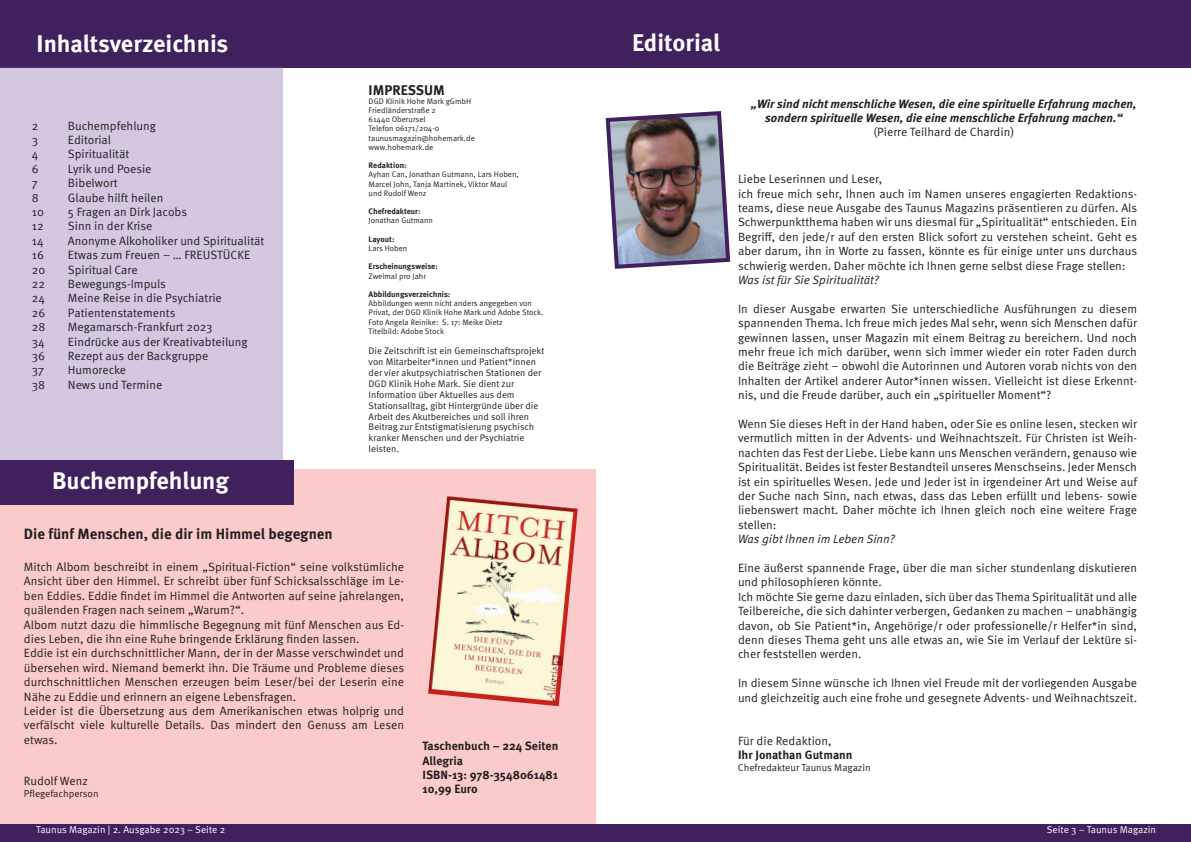
<style>
.page{position:relative;width:1191px;height:842px;background:#fff}
.page>*{position:absolute;margin:0;border:0;box-sizing:border-box;transform-origin:0 0}
.t1{font:700 24px "Meta Pro";color:#fff}
.t2{font:700 14.9px "Meta Pro";color:#231f20}
.t3{font:700 14px "Meta Pro";color:#231f20}
.t4{font:12px/14.4px "Meta Pro";color:#231f20;text-align:justify}
.t5{font:italic 700 12px "Meta Pro";color:#231f20}
.t6{font:700 12px "Meta Pro";color:#231f20}
.t7{font:italic 12px "Meta Pro";color:#231f20}
.t8{font:10px "Meta Pro";color:#fff}
.t9{font:10px "Meta Pro";color:#231f20}
.t10{font:9.5px/10.9px "Meta Pro";color:#231f20}
.t11{font:8px/9.2px "Meta Pro";color:#231f20}
.t12{font:700 8px/9.2px "Meta Pro";letter-spacing:-.005em;color:#231f20}
.s1{font-weight:700}
.s2{font-weight:400}
</style>
<div class="page">
<div style="left:0;top:824px;width:1191px;height:18px;background:#40215e"></div>
<div style="left:0;top:0;width:1191px;height:68px;background:#40215e"></div>
<div style="left:0;top:469px;width:595px;height:355px;background:#fbcacb"></div>
<div style="left:0;top:66px;width:283px;height:394px;background:#d3c8df"></div>
<img style="left:605px;top:111px;width:126px;height:158px">
<div style="left:0;top:460px;width:293px;height:44px;background:#40215e"></div>
<img style="left:428px;top:496px;width:150px;height:210px">
<p class="t1" style="left:37px;top:29px;width:193px">Inhaltsverzeichnis</p>
<p class="t1" style="left:632px;top:27px;width:89px">Editorial</p>
<p class="t4" style="left:32px;top:118px;width:8px">2</p>
<p class="t4" style="left:68px;top:118px;width:89px">Buchempfehlung</p>
<p class="t4" style="left:32px;top:133px;width:8px">3</p>
<p class="t4" style="left:68px;top:133px;width:45px">Editorial</p>
<p class="t4" style="left:32px;top:147px;width:8px">4</p>
<p class="t4" style="left:68px;top:147px;width:63px">Spiritualität</p>
<p class="t4" style="left:32px;top:162px;width:8px">6</p>
<p class="t4" style="left:68px;top:162px;width:85px">Lyrik und Poesie</p>
<p class="t4" style="left:32px;top:176px;width:8px">7</p>
<p class="t4" style="left:68px;top:176px;width:51px">Bibelwort</p>
<p class="t4" style="left:32px;top:190px;width:8px">8</p>
<p class="t4" style="left:68px;top:190px;width:97px">Glaube hilft heilen</p>
<p class="t4" style="left:32px;top:205px;width:14px">10</p>
<p class="t4" style="left:68px;top:205px;width:121px">5 Fragen an Dirk Jacobs</p>
<p class="t4" style="left:32px;top:219px;width:13px">12</p>
<p class="t4" style="left:68px;top:219px;width:86px">Sinn in der Krise</p>
<p class="t4" style="left:32px;top:234px;width:13px">14</p>
<p class="t4" style="left:68px;top:234px;width:198px">Anonyme Alkoholiker und Spiritualität</p>
<p class="t4" style="left:32px;top:248px;width:14px">16</p>
<p class="t4" style="left:68px;top:248px;width:184px">Etwas zum Freuen – … FREUSTÜCKE</p>
<p class="t4" style="left:32px;top:262px;width:15px">20</p>
<p class="t4" style="left:68px;top:262px;width:71px">Spiritual Care</p>
<p class="t4" style="left:32px;top:277px;width:15px">22</p>
<p class="t4" style="left:68px;top:277px;width:100px">Bewegungs-Impuls</p>
<p class="t4" style="left:32px;top:291px;width:15px">24</p>
<p class="t4" style="left:68px;top:291px;width:155px">Meine Reise in die Psychiatrie</p>
<p class="t4" style="left:32px;top:306px;width:15px">26</p>
<p class="t4" style="left:68px;top:306px;width:109px">Patientenstatements</p>
<p class="t4" style="left:32px;top:320px;width:15px">28</p>
<p class="t4" style="left:68px;top:320px;width:146px">Megamarsch-Frankfurt 2023</p>
<p class="t4" style="left:32px;top:334px;width:14px">34</p>
<p class="t4" style="left:68px;top:334px;width:181px">Eindrücke aus der Kreativabteilung</p>
<p class="t4" style="left:32px;top:349px;width:15px">36</p>
<p class="t4" style="left:68px;top:349px;width:142px">Rezept aus der Backgruppe</p>
<p class="t4" style="left:32px;top:363px;width:14px">37</p>
<p class="t4" style="left:68px;top:363px;width:60px">Humorecke</p>
<p class="t4" style="left:32px;top:378px;width:15px">38</p>
<p class="t4" style="left:68px;top:378px;width:96px">News und Termine</p>
<p class="t1" style="left:52px;top:465px;width:178px">Buchempfehlung</p>
<p class="t2" style="left:24px;top:524px;width:310px">Die fünf Menschen, die dir im Himmel begegnen</p>
<p class="t3" style="left:369px;top:81px;width:78px">IMPRESSUM</p>
<p class="t11" style="left:369px;top:97px;width:108px">DGD Klinik Hohe Mark gGmbH<br>Friedländerstraße 2<br>61440 Oberursel<br>Telefon 06171/204-0 taunusmagazin@hohemark.de www.hohemark.de</p>
<p class="t11" style="left:369px;top:161px;width:152px"><span class="s1">Redaktion:<br></span>Ayhan Can, Jonathan Gutmann, Lars Hoben,<br>Marcel John, Tanja Martinek, Viktor Maul und Rudolf Wenz</p>
<p class="t11" style="left:369px;top:207px;width:66px"><span class="s1">Chefredakteur:<br></span>Jonathan Gutmann</p>
<p class="t11" style="left:369px;top:235px;width:40px"><span class="s1">Layout:<br></span>Lars Hoben</p>
<p class="t12" style="left:369px;top:262px;width:71px">Erscheinungsweise:<br><span class="s2">Zweimal pro Jahr</span></p>
<p class="t11" style="left:369px;top:290px;width:176px"><span class="s1">Abbildungsverzeichnis:<br></span>Abbildungen wenn nicht anders angegeben von Privat, der DGD Klinik Hohe Mark und Adobe Stock.<br>Foto Angela Reinike: S. 17: Meike Dietz<br>Titelbild: Adobe Stock</p>
<p class="t10" style="left:369px;top:345px;width:177px">Die Zeitschrift ist ein Gemeinschaftsprojekt von Mitarbeiter*innen und Patient*innen der vier akutpsychiatrischen Stationen der DGD Klinik Hohe Mark. Sie dient zur Information über Aktuelles aus dem Stationsalltag, gibt Hintergründe über die Arbeit des Akutbereiches und soll ihren Beitrag zur Entstigmatisierung psychisch kranker Menschen und der Psychiatrie leisten.</p>
<p class="t4" style="left:24px;top:560px;width:381px">Mitch Albom beschreibt in einem „Spiritual-Fiction“ seine volkstümliche Ansicht über den Himmel. Er schreibt über fünf Schicksalsschläge im Le&shy;ben Eddies. Eddie findet im Himmel die Antworten auf seine jahrelangen, quälenden Fragen nach seinem „Warum?“.</p>
<p class="t4" style="left:24px;top:617px;width:381px">Albom nutzt dazu die himmlische Begegnung mit fünf Menschen aus Ed&shy;dies Leben, die ihn eine Ruhe bringende Erklärung finden lassen.</p>
<p class="t4" style="left:24px;top:646px;width:382px">Eddie ist ein durchschnittlicher Mann, der in der Masse verschwindet und übersehen wird. Niemand bemerkt ihn. Die Träume und Probleme dieses durchschnittlichen Menschen erzeugen beim Leser/bei der Leserin eine Nähe zu Eddie und erinnern an eigene Lebensfragen.</p>
<p class="t4" style="left:24px;top:704px;width:381px">Leider ist die Übersetzung aus dem Amerikanischen etwas holprig und verfälscht viele kulturelle Details. Das mindert den Genuss am Lesen etwas.</p>
<p class="t4" style="left:24px;top:773px;width:65px">Rudolf Wenz</p>
<p class="t9" style="left:24px;top:787px;width:76px">Pflegefachperson</p>
<p class="t6" style="left:422px;top:738px;width:137px">Taschenbuch – 224 Seiten</p>
<p class="t6" style="left:422px;top:753px;width:42px">Allegria</p>
<p class="t6" style="left:422px;top:767px;width:137px">ISBN-13: 978-3548061481</p>
<p class="t6" style="left:422px;top:781px;width:57px">10,99 Euro</p>
<p class="t5" style="left:751px;top:96px;width:387px">„Wir sind nicht menschliche Wesen, die eine spirituelle Erfahrung machen,</p>
<p class="t5" style="left:765px;top:110px;width:359px">sondern spirituelle Wesen, die eine menschliche Erfahrung machen.“</p>
<p class="t4" style="left:873px;top:125px;width:142px">(Pierre Teilhard de Chardin)</p>
<p class="t4" style="left:738px;top:172px;width:146px">Liebe Leserinnen und Leser,</p>
<p class="t4" style="left:738px;top:186px;width:401px">ich freue mich sehr, Ihnen auch im Namen unseres engagierten Redaktions&shy;teams, diese neue Ausgabe des Taunus Magazins präsentieren zu dürfen. Als Schwerpunktthema haben wir uns diesmal für „Spiritualität“ entschieden. Ein Begriff, den jede/r auf den ersten Blick sofort zu verstehen scheint. Geht es aber darum, ihn in Worte zu fassen, könnte es für einige unter uns durchaus schwierig werden. Daher möchte ich Ihnen gerne selbst diese Frage stellen:</p>
<p class="t7" style="left:738px;top:273px;width:143px">Was ist für Sie Spiritualität?</p>
<p class="t4" style="left:738px;top:302px;width:400px">In dieser Ausgabe erwarten Sie unterschiedliche Ausführungen zu diesem spannenden Thema. Ich freue mich jedes Mal sehr, wenn sich Menschen dafür gewinnen lassen, unser Magazin mit einem Beitrag zu bereichern. Und noch mehr freue ich mich darüber, wenn sich immer wieder ein roter Faden durch die Beiträge zieht – obwohl die Autorinnen und Autoren vorab nichts von den Inhalten der Artikel anderer Autor*innen wissen. Vielleicht ist diese Erkennt&shy;nis, und die Freude darüber, auch ein „spiritueller Moment“?</p>
<p class="t4" style="left:738px;top:417px;width:401px">Wenn Sie dieses Heft in der Hand haben, oder Sie es online lesen, stecken wir vermutlich mitten in der Advents- und Weihnachtszeit. Für Christen ist Weih&shy;nachten das Fest der Liebe. Liebe kann uns Menschen verändern, genauso wie Spiritualität. Beides ist fester Bestandteil unseres Menschseins. Jeder Mensch ist ein spirituelles Wesen. Jede und Jeder ist in irgendeiner Art und Weise auf der Suche nach Sinn, nach etwas, dass das Leben erfüllt und lebens- sowie liebenswert macht. Daher möchte ich Ihnen gleich noch eine weitere Frage stellen:</p>
<p class="t7" style="left:738px;top:532px;width:159px">Was gibt Ihnen im Leben Sinn?</p>
<p class="t4" style="left:738px;top:561px;width:400px">Eine äußerst spannende Frage, über die man sicher stundenlang diskutieren und philosophieren könnte.</p>
<p class="t4" style="left:738px;top:590px;width:400px">Ich möchte Sie gerne dazu einladen, sich über das Thema Spiritualität und alle Teilbereiche, die sich dahinter verbergen, Gedanken zu machen – unabhängig davon, ob Sie Patient*in, Angehörige/r oder professionelle/r Helfer*in sind, denn dieses Thema geht uns alle etwas an, wie Sie im Verlauf der Lektüre si&shy;cher feststellen werden.</p>
<p class="t4" style="left:738px;top:676px;width:400px">In diesem Sinne wünsche ich Ihnen viel Freude mit der vorliegenden Ausgabe und gleichzeitig auch eine frohe und gesegnete Advents- und Weihnachtszeit.</p>
<p class="t4" style="left:738px;top:734px;width:95px">Für die Redaktion,</p>
<p class="t6" style="left:738px;top:747px;width:116px">Ihr Jonathan Gutmann</p>
<p class="t9" style="left:738px;top:762px;width:134px">Chefredakteur Taunus Magazin</p>
<p class="t8" style="left:36px;top:824px;width:190px">Taunus Magazin | 2. Ausgabe 2023 – Seite 2</p>
<p class="t8" style="left:1046px;top:824px;width:111px">Seite 3 – Taunus Magazin</p>
</div>
